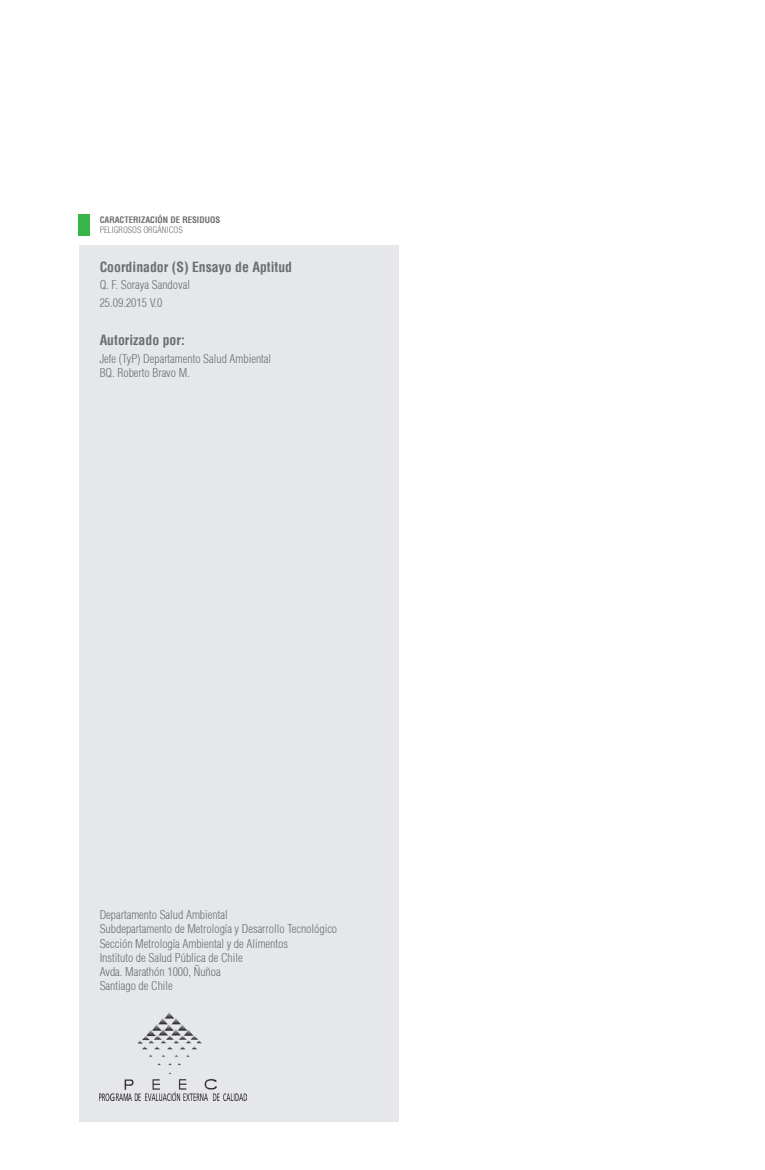
<style>
.page{position:relative;width:765px;height:1170px;background:#fff}
.page>*{position:absolute;margin:0;border:0;box-sizing:border-box;transform-origin:0 0}
.titulo{font:700 condensed 13.75px "Helvetica";color:#6c6d70}
.texto_bajada{font:300 condensed 11.88px "Helvetica";color:#6c6d70}
.titulo_00{font:700 condensed 8.75px "Helvetica";color:#6c6d70}
.titulo_00-2{font:300 condensed 8.75px "Helvetica";color:#6c6d70}
</style>
<div class="page">
<div style="left:79px;top:245px;width:319px;height:876px;background:#e6e7e9"></div>
<div style="left:79px;top:214px;width:11px;height:21px;background:#39b54a"></div>
<img style="left:100px;top:1012px;width:147px;height:88px">
<p class="titulo_00" style="left:100px;top:214px;width:122px">CARACTERIZACIÓN DE RESIDUOS</p>
<p class="titulo_00-2" style="left:100px;top:225px;width:85px">PELIGROSOS ORGÁNICOS</p>
<p class="titulo" style="left:100px;top:258px;width:194px">Coordinador (S) Ensayo de Aptitud</p>
<p class="texto_bajada" style="left:100px;top:278px;width:92px">Q. F. Soraya Sandoval</p>
<p class="texto_bajada" style="left:100px;top:295px;width:64px">25.09.2015 V.0</p>
<p class="titulo" style="left:100px;top:331px;width:87px">Autorizado por:</p>
<p class="texto_bajada" style="left:100px;top:351px;width:173px">Jefe (TyP) Departamento Salud Ambiental</p>
<p class="texto_bajada" style="left:100px;top:365px;width:92px">BQ. Roberto Bravo M.</p>
<p class="texto_bajada" style="left:100px;top:907px;width:129px">Departamento Salud Ambiental</p>
<p class="texto_bajada" style="left:100px;top:921px;width:239px">Subdepartamento de Metrología y Desarrollo Tecnológico</p>
<p class="texto_bajada" style="left:100px;top:935px;width:190px">Sección Metrología Ambiental y de Alimentos</p>
<p class="texto_bajada" style="left:100px;top:949px;width:145px">Instituto de Salud Pública de Chile</p>
<p class="texto_bajada" style="left:100px;top:964px;width:123px">Avda. Marathón 1000, Ñuñoa</p>
<p class="texto_bajada" style="left:100px;top:978px;width:75px">Santiago de Chile</p>
</div>
